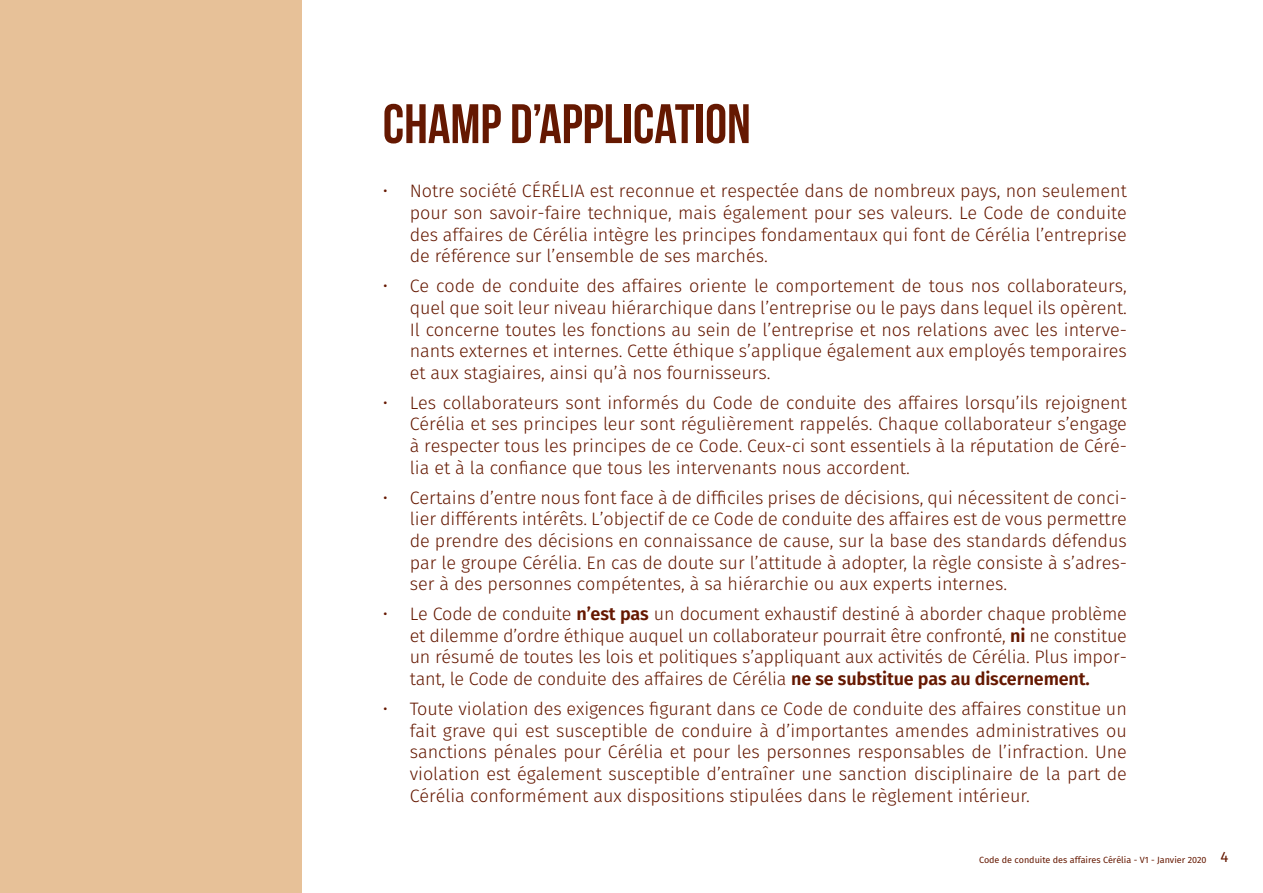
<style>
.page{position:relative;width:1263px;height:893px;background:#fff}
.page>*{position:absolute;margin:0;border:0;box-sizing:border-box;transform-origin:0 0}
.t1{font:55.5px "Bebas Neue";color:#651801}
.t2{font:300 18px/21.6px "Fira Sans";color:#651801;text-align:justify}
.t3{font:15px "Fira Sans";color:#651801}
.t4{font:9px "Fira Sans";color:#651801}
.s1{font-weight:600}
</style>
<div class="page">
<div style="left:0;top:0;width:302px;height:893px;background:#e7c198"></div>
<h1 class="t1" style="left:383px;top:93px;width:370px">CHAMP D’APPLICATION</h1>
<p class="t2" style="left:410px;top:180px;width:719px;text-indent:-27px">• Notre société CÉRÉLIA est reconnue et respectée dans de nombreux pays, non seulement pour son savoir-faire technique, mais également pour ses valeurs. Le Code de conduite des affaires de Cérélia intègre les principes fondamentaux qui font de Cérélia l’entreprise de référence sur l’ensemble de ses marchés.</p>
<p class="t2" style="left:410px;top:275px;width:719px;text-indent:-27px">• Ce code de conduite des affaires oriente le comportement de tous nos collaborateurs, quel que soit leur niveau hiérarchique dans l’entreprise ou le pays dans lequel ils opèrent.<br>Il concerne toutes les fonctions au sein de l’entreprise et nos relations avec les interve&shy;nants externes et internes. Cette éthique s’applique également aux employés temporaires et aux stagiaires, ainsi qu’à nos fournisseurs.</p>
<p class="t2" style="left:410px;top:392px;width:719px;text-indent:-27px">• Les collaborateurs sont informés du Code de conduite des affaires lorsqu’ils rejoignent Cérélia et ses principes leur sont régulièrement rappelés. Chaque collaborateur s’engage à respecter tous les principes de ce Code. Ceux-ci sont essentiels à la réputation de Céré&shy;lia et à la confiance que tous les intervenants nous accordent.</p>
<p class="t2" style="left:410px;top:487px;width:719px;text-indent:-27px">• Certains d’entre nous font face à de difficiles prises de décisions, qui nécessitent de conci&shy;lier différents intérêts. L’objectif de ce Code de conduite des affaires est de vous permettre de prendre des décisions en connaissance de cause, sur la base des standards défendus par le groupe Cérélia. En cas de doute sur l’attitude à adopter, la règle consiste à s’adres&shy;ser à des personnes compétentes, à sa hiérarchie ou aux experts internes.</p>
<p class="t2" style="left:410px;top:603px;width:719px;text-indent:-27px">• Le Code de conduite <span class="s1">n’est pas</span> un document exhaustif destiné à aborder chaque problème et dilemme d’ordre éthique auquel un collaborateur pourrait être confronté, <span class="s1">ni</span> ne constitue un résumé de toutes les lois et politiques s’appliquant aux activités de Cérélia. Plus impor&shy;tant, le Code de conduite des affaires de Cérélia <span class="s1">ne se substitue pas au discernement.</span></p>
<p class="t2" style="left:410px;top:698px;width:719px;text-indent:-27px">• Toute violation des exigences figurant dans ce Code de conduite des affaires constitue un fait grave qui est susceptible de conduire à d’importantes amendes administratives ou sanctions pénales pour Cérélia et pour les personnes responsables de l’infraction. Une violation est également susceptible d’entraîner une sanction disciplinaire de la part de Cérélia conformément aux dispositions stipulées dans le règlement intérieur.</p>
<p class="t4" style="left:979px;top:854px;width:229px">Code de conduite des affaires Cérélia - V1 - Janvier 2020</p>
<p class="t3" style="left:1220px;top:846px;width:9px">4</p>
</div>
